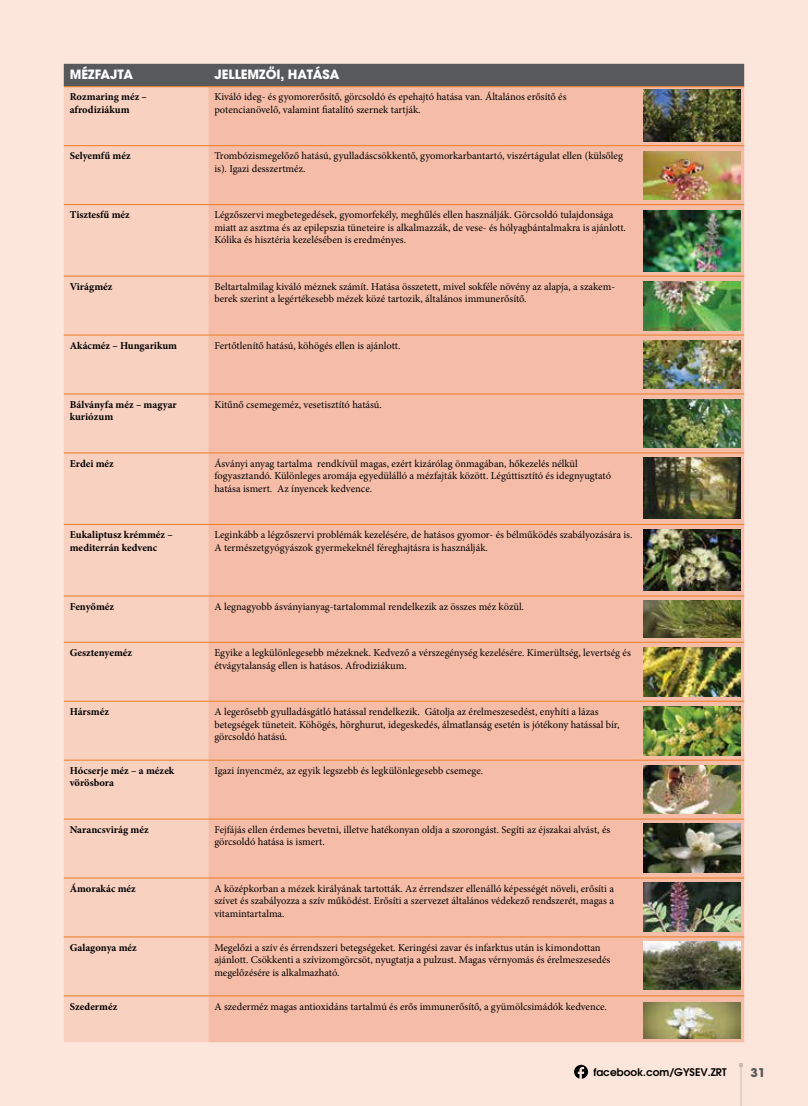
<style>
.page{position:relative;width:808px;height:1106px;background:#fce6dc}
.page>*{position:absolute;margin:0;border:0;box-sizing:border-box;transform-origin:0 0}
.t1{font:700 12.75px "ITC Avant Garde Pro";color:#fff}
.t2{font:700 12px "ITC Avant Garde Pro";color:#58595b}
.t3{font:10.5px/12.6px "Minion Pro";color:#000}
.t4{font:700 10.5px/12.6px "Minion Pro";color:#000}
.t5{font:600 10.5px "ITC Avant Garde Pro";color:#000}
</style>
<div class="page">
<hr style="left:741px;top:1064px;width:1px;height:42px;background:#58595b">
<div style="left:64px;top:64px;width:680px;height:22px;background:#58595b"></div>
<div style="left:64px;top:87px;width:144px;height:955px;background:#f8d1c0"></div>
<div style="left:208px;top:87px;width:536px;height:955px;background:#f5bca7"></div>
<hr style="left:64px;top:86px;width:144px;height:1px;background:#ed7d23">
<hr style="left:208px;top:86px;width:431px;height:1px;background:#ed7d23">
<hr style="left:639px;top:86px;width:105px;height:1px;background:#ed7d23">
<hr style="left:64px;top:145px;width:144px;height:1px;background:#ed7d23">
<hr style="left:208px;top:145px;width:431px;height:1px;background:#ed7d23">
<hr style="left:639px;top:145px;width:105px;height:1px;background:#ed7d23">
<hr style="left:64px;top:204px;width:144px;height:1px;background:#ed7d23">
<hr style="left:208px;top:204px;width:431px;height:1px;background:#ed7d23">
<hr style="left:639px;top:204px;width:105px;height:1px;background:#ed7d23">
<hr style="left:64px;top:276px;width:144px;height:1px;background:#ed7d23">
<hr style="left:208px;top:276px;width:431px;height:1px;background:#ed7d23">
<hr style="left:639px;top:276px;width:105px;height:1px;background:#ed7d23">
<hr style="left:64px;top:335px;width:144px;height:1px;background:#ed7d23">
<hr style="left:208px;top:335px;width:431px;height:1px;background:#ed7d23">
<hr style="left:639px;top:335px;width:105px;height:1px;background:#ed7d23">
<hr style="left:64px;top:394px;width:144px;height:1px;background:#ed7d23">
<hr style="left:208px;top:394px;width:431px;height:1px;background:#ed7d23">
<hr style="left:639px;top:394px;width:105px;height:1px;background:#ed7d23">
<hr style="left:64px;top:452px;width:144px;height:1px;background:#ed7d23">
<hr style="left:208px;top:452px;width:431px;height:1px;background:#ed7d23">
<hr style="left:639px;top:452px;width:105px;height:1px;background:#ed7d23">
<hr style="left:64px;top:524px;width:144px;height:1px;background:#ed7d23">
<hr style="left:208px;top:524px;width:431px;height:1px;background:#ed7d23">
<hr style="left:639px;top:524px;width:105px;height:1px;background:#ed7d23">
<hr style="left:64px;top:595px;width:144px;height:1px;background:#ed7d23">
<hr style="left:208px;top:595px;width:431px;height:1px;background:#ed7d23">
<hr style="left:639px;top:595px;width:105px;height:1px;background:#ed7d23">
<hr style="left:64px;top:642px;width:144px;height:1px;background:#ed7d23">
<hr style="left:208px;top:642px;width:431px;height:1px;background:#ed7d23">
<hr style="left:639px;top:642px;width:105px;height:1px;background:#ed7d23">
<hr style="left:64px;top:701px;width:144px;height:1px;background:#ed7d23">
<hr style="left:208px;top:701px;width:431px;height:1px;background:#ed7d23">
<hr style="left:639px;top:701px;width:105px;height:1px;background:#ed7d23">
<hr style="left:64px;top:760px;width:144px;height:1px;background:#ed7d23">
<hr style="left:208px;top:760px;width:431px;height:1px;background:#ed7d23">
<hr style="left:639px;top:760px;width:105px;height:1px;background:#ed7d23">
<hr style="left:64px;top:818px;width:144px;height:1px;background:#ed7d23">
<hr style="left:208px;top:818px;width:431px;height:1px;background:#ed7d23">
<hr style="left:639px;top:818px;width:105px;height:1px;background:#ed7d23">
<hr style="left:64px;top:877px;width:144px;height:1px;background:#ed7d23">
<hr style="left:208px;top:877px;width:431px;height:1px;background:#ed7d23">
<hr style="left:639px;top:877px;width:105px;height:1px;background:#ed7d23">
<hr style="left:64px;top:936px;width:144px;height:1px;background:#ed7d23">
<hr style="left:208px;top:936px;width:431px;height:1px;background:#ed7d23">
<hr style="left:639px;top:936px;width:105px;height:1px;background:#ed7d23">
<hr style="left:64px;top:995px;width:144px;height:1px;background:#ed7d23">
<hr style="left:208px;top:995px;width:431px;height:1px;background:#ed7d23">
<hr style="left:639px;top:995px;width:105px;height:1px;background:#ed7d23">
<img style="left:644px;top:90px;width:96px;height:51px">
<img style="left:644px;top:151px;width:96px;height:49px">
<img style="left:644px;top:210px;width:96px;height:61px">
<img style="left:644px;top:281px;width:96px;height:49px">
<img style="left:644px;top:340px;width:96px;height:49px">
<img style="left:644px;top:399px;width:96px;height:48px">
<img style="left:644px;top:458px;width:96px;height:61px">
<img style="left:644px;top:529px;width:96px;height:61px">
<img style="left:644px;top:600px;width:96px;height:37px">
<img style="left:644px;top:648px;width:96px;height:48px">
<img style="left:644px;top:706px;width:96px;height:49px">
<img style="left:644px;top:765px;width:96px;height:48px">
<img style="left:644px;top:824px;width:96px;height:48px">
<img style="left:644px;top:882px;width:96px;height:49px">
<img style="left:644px;top:941px;width:96px;height:48px">
<img style="left:644px;top:1002px;width:96px;height:36px">
<svg style="left:574px;top:1064px;width:14px;height:14px"></svg>
<p class="t1" style="left:70px;top:66px;width:65px">MÉZFAJTA</p>
<p class="t1" style="left:214px;top:66px;width:16px">JELLEMZ</p>
<p class="t1" style="left:266px;top:66px;width:75px">ŐI, HATÁSA</p>
<p class="t4" style="left:70px;top:91px;width:79px">Rozmaring méz – afrodiziákum</p>
<p class="t3" style="left:214px;top:91px;width:354px">Kiváló ideg- és gyomorerősítő, görcsoldó és epehajtó hatása van. Általános erősítő és potencianövelő, valamint fiatalító szernek tartják.</p>
<p class="t4" style="left:70px;top:149px;width:62px">Selyemfű méz</p>
<p class="t3" style="left:214px;top:150px;width:410px">Trombózismegelőző hatású, gyulladáscsökkentő, gyomorkarbantartó, viszértágulat ellen (külsőleg is). Igazi desszertméz.</p>
<p class="t4" style="left:70px;top:208px;width:62px">Tisztesfű méz</p>
<p class="t3" style="left:214px;top:209px;width:413px">Légzőszervi megbetegedések, gyomorfekély, meghűlés ellen használják. Görcsoldó tulajdonsága miatt az asztma és az epilepszia tüneteire is alkalmazzák, de vese- és hólyagbántalmakra is ajánlott.<br>Kólika és hisztéria kezelésében is eredményes.</p>
<p class="t4" style="left:70px;top:280px;width:44px">Virágméz</p>
<p class="t3" style="left:214px;top:280px;width:402px">Beltartalmilag kiváló méznek számít. Hatása összetett, mivel sokféle növény az alapja, a szakem&shy;berek szerint a legértékesebb mézek közé tartozik, általános immunerősítő.</p>
<p class="t4" style="left:70px;top:339px;width:109px">Akácméz – Hungarikum</p>
<p class="t3" style="left:214px;top:339px;width:188px">Fertőtlenítő hatású, köhögés ellen is ajánlott.</p>
<p class="t4" style="left:70px;top:398px;width:108px">Bálványfa méz – magyar kuriózum</p>
<p class="t3" style="left:214px;top:398px;width:169px">Kitűnő csemegeméz, vesetisztító hatású.</p>
<p class="t4" style="left:70px;top:457px;width:46px">Erdei méz</p>
<p class="t3" style="left:214px;top:457px;width:398px">Ásványi anyag tartalma rendkívül magas, ezért kizárólag önmagában, hőkezelés nélkül fogyasztandó. Különleges aromája egyedülálló a mézfajták között. Légúttisztító és idegnyugtató hatása ismert. Az ínyencek kedvence.</p>
<p class="t4" style="left:70px;top:528px;width:105px">Eukaliptusz krémméz – mediterrán kedvenc</p>
<p class="t3" style="left:214px;top:528px;width:420px">Leginkább a légzőszervi problémák kezelésére, de hatásos gyomor- és bélműködés szabályozására is.<br>A természetgyógyászok gyermekeknél féreghajtásra is használják.</p>
<p class="t4" style="left:70px;top:600px;width:46px">Fenyőméz</p>
<p class="t3" style="left:214px;top:600px;width:311px">A legnagyobb ásványianyag-tartalommal rendelkezik az összes méz közül.</p>
<p class="t4" style="left:70px;top:646px;width:64px">Gesztenyeméz</p>
<p class="t3" style="left:214px;top:646px;width:418px">Egyike a legkülönlegesebb mézeknek. Kedvező a vérszegénység kezelésére. Kimerültség, levertség és étvágytalanság ellen is hatásos. Afrodiziákum.</p>
<p class="t4" style="left:70px;top:705px;width:41px">Hársméz</p>
<p class="t3" style="left:214px;top:705px;width:407px">A legerősebb gyulladásgátló hatással rendelkezik. Gátolja az érelmeszesedést, enyhíti a lázas betegségek tüneteit. Köhögés, hörghurut, idegeskedés, álmatlanság esetén is jótékony hatással bír, görcsoldó hatású.</p>
<p class="t4" style="left:70px;top:764px;width:106px">Hócserje méz – a mézek vörösbora</p>
<p class="t3" style="left:214px;top:764px;width:270px">Igazi ínyencméz, az egyik legszebb és legkülönlegesebb csemege.</p>
<p class="t4" style="left:70px;top:823px;width:80px">Narancsvirág méz</p>
<p class="t3" style="left:214px;top:823px;width:397px">Fejfájás ellen érdemes bevetni, illetve hatékonyan oldja a szorongást. Segíti az éjszakai alvást, és görcsoldó hatása is ismert.</p>
<p class="t4" style="left:70px;top:882px;width:68px">Ámorakác méz</p>
<p class="t3" style="left:214px;top:882px;width:401px;text-align:justify">A középkorban a mézek királyának tartották. Az érrendszer ellenálló képességét növeli, erősíti a szívet és szabályozza a szív működést. Erősíti a szervezet általános védekező rendszerét, magas a vitamintartalma.</p>
<p class="t4" style="left:70px;top:940px;width:69px">Galagonya méz</p>
<p class="t3" style="left:214px;top:941px;width:398px">Megelőzi a szív és érrendszeri betegségeket. Keringési zavar és infarktus után is kimondottan ajánlott. Csökkenti a szívizomgörcsöt, nyugtatja a pulzust. Magas vérnyomás és érelmeszesedés megelőzésére is alkalmazható.</p>
<p class="t4" style="left:70px;top:999px;width:49px">Szederméz</p>
<p class="t3" style="left:214px;top:1000px;width:394px">A szederméz magas antioxidáns tartalmú és erős immunerősítő, a gyümölcsimádók kedvence.</p>
<p class="t5" style="left:593px;top:1064px;width:135px">facebook.com/GYSEV.ZRT</p>
<p class="t2" style="left:751px;top:1064px;width:16px">31</p>
</div>
